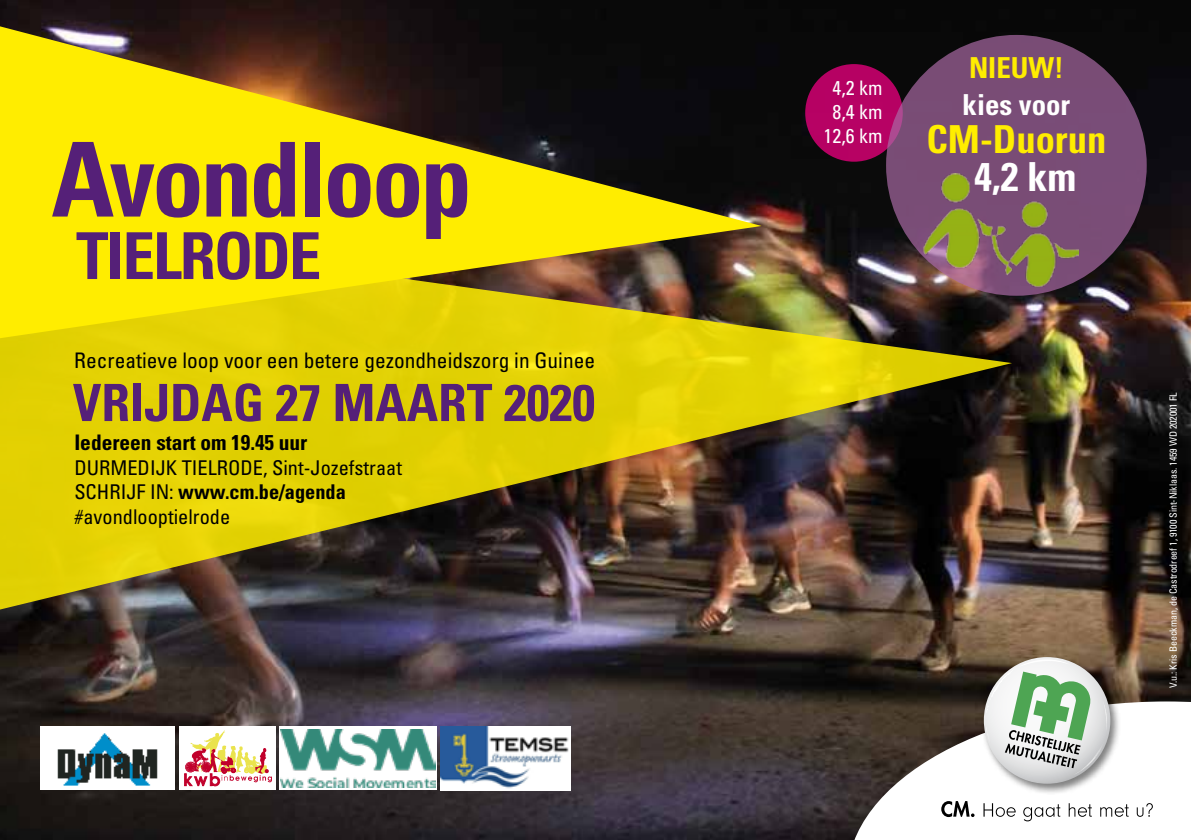
<style>
.page{position:relative;width:1191px;height:840px;background:#fff}
.page>*{position:absolute;margin:0;border:0;box-sizing:border-box;transform-origin:0 0}
.t1{font:700 condensed 103.2px "Univers";letter-spacing:-.03em;color:#552078}
.t2{font:700 condensed 64.6px "Univers";letter-spacing:-.03em;color:#552078}
.t3{font:700 condensed 51.4px "Univers";color:#552078}
.t4{font:700 condensed 40px "Univers LT Std";color:#fff}
.t5{font:700 condensed 38.6px "Univers LT Std";color:#ffed00}
.t6{font:700 condensed 28.8px "Univers LT Std";color:#fff}
.t7{font:700 condensed 28.8px "Univers LT Std";color:#ffed00}
.t8{font:condensed 21.4px "Univers LT Std";color:#000}
.t9{font:700 condensed 21.4px "Univers LT Std";color:#000}
.t10{font:condensed 20.4px/24.4px "Univers LT Std";color:#000}
.t11{font:condensed 20px/24px "Univers LT Std";color:#fff;text-align:center}
.t12{font:condensed 10px "Univers LT Std";letter-spacing:-.01em;color:#fff}
.s1{font-weight:700}
</style>
<div class="page">
<img style="left:0;top:0;width:1191px;height:839px">
<svg style="left:847px;top:701px;width:344px;height:138px"></svg>
<svg style="left:941px;top:800px;width:33px;height:16px"></svg>
<svg style="left:983px;top:802px;width:32px;height:14px"></svg>
<svg style="left:1023px;top:803px;width:37px;height:17px"></svg>
<svg style="left:1068px;top:802px;width:23px;height:14px"></svg>
<svg style="left:1100px;top:803px;width:28px;height:13px"></svg>
<svg style="left:1136px;top:802px;width:16px;height:14px"></svg>
<img style="left:978px;top:651px;width:145px;height:145px">
<svg style="left:983px;top:656px;width:127px;height:127px"></svg>
<svg style="left:985px;top:659px;width:123px;height:116px"></svg>
<svg style="left:0;top:26px;width:761px;height:192px;background:#8b7d0a"></svg>
<img style="left:0;top:218px;width:1012px;height:398px">
<div style="left:40px;top:726px;width:134px;height:63px;background:#fff"></div>
<img style="left:57px;top:733px;width:101px;height:53px">
<div style="left:179px;top:726px;width:97px;height:63px;background:#fff"></div>
<svg style="left:184px;top:730px;width:88px;height:55px"></svg>
<img style="left:441px;top:726px;width:129px;height:63px">
<svg style="left:280px;top:726px;width:157px;height:63px"></svg>
<img style="left:281px;top:729px;width:155px;height:57px">
<div style="left:805px;top:64px;width:97px;height:98px;background:#b60163;border-radius:50%"></div>
<div style="left:886px;top:35px;width:260px;height:260px;background:#794c76;border-radius:50%"></div>
<img style="left:923px;top:174px;width:155px;height:114px">
<h1 class="t1" style="left:51px;top:116px;width:422px">Avondloop</h1>
<h2 class="t2" style="left:76px;top:216px;width:247px">TIELRODE</h2>
<p class="t8" style="left:74px;top:346px;width:522px">Recreatieve loop voor een betere gezondheidszorg in Guinee</p>
<h3 class="t3" style="left:73px;top:371px;width:524px">VRIJDAG 27 MAART 2020</h3>
<p class="t9" style="left:74px;top:429px;width:234px">Iedereen start om 19.45 uur</p>
<p class="t10" style="left:74px;top:455px;width:329px">DURMEDIJK TIELRODE, Sint-Jozefstraat<br>SCHRIJF IN: <span class="s1">www.cm.be/agenda </span>#avondlooptielrode</p>
<p class="t11" style="left:823px;top:75px;width:60px">4,2 km<br>8,4 km<br>12,6 km</p>
<h3 class="t7" style="left:969px;top:50px;width:96px">NIEUW!</h3>
<h3 class="t6" style="left:962px;top:86px;width:109px">kies voor</h3>
<h3 class="t5" style="left:926px;top:115px;width:181px">CM-Duorun</h3>
<h3 class="t4" style="left:974px;top:152px;width:104px">4,2 km</h3>
<p class="t12" style="left:1166px;top:687px;width:297px;rotate:-90deg">V.u.: Kris Beeckman, de Castrodreef 1, 9100 Sint-Niklaas. 1459 WD 202001 FL</p>
</div>
